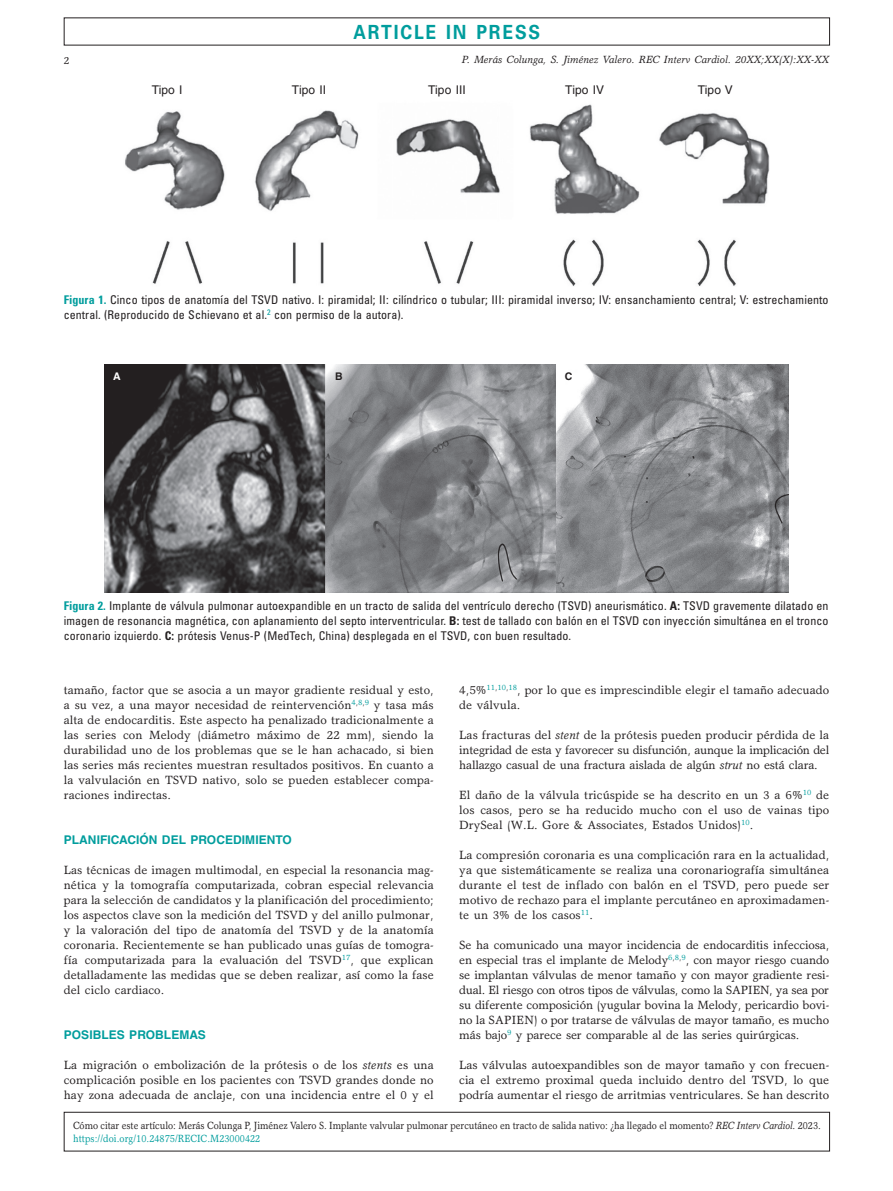
<style>
.page{position:relative;width:893px;height:1191px;background:#fff}
.page>*{position:absolute;margin:0;border:0;box-sizing:border-box;transform-origin:0 0}
.t1{font:700 19.5px "Univers LT Std";letter-spacing:.105em;color:#009d9d;scale:.9 1}
.t2{font:12px/15px "Garth Graphic Std";letter-spacing:.005em;color:#231f20;text-align:justify}
.t3{font:condensed 12px/15px "Univers LT Std";letter-spacing:.005em;color:#231f20}
.t4{font:700 12px "Helvetica LT Std";letter-spacing:.005em;color:#009d9d}
.t5{font:12px "Helvetica LT Std";letter-spacing:.005em;color:#231f20}
.t6{font:10.5px/13.5px "Garth Graphic Std";letter-spacing:-.005em;color:#231f20;scale:.9 1}
.t7{font:italic 10.5px "Garth Graphic Std";letter-spacing:.005em;color:#231f20}
.t8{font:700 10.5px "Helvetica LT Std";color:#231f20}
.t9{font:10.5px "Garth Graphic Std";letter-spacing:-.005em;color:#231f20}
.t10{font:700 10.5px "Helvetica LT Std";color:#fff}
.s1{font-weight:700;color:#009d9d}
.s2{font-weight:700}
.s3{font-style:italic}
.s4{color:#009d9d}
</style>
<div class="page">
<img style="left:125px;top:104px;width:645px;height:182px">
<img style="left:105px;top:364px;width:683px;height:228px">
<div style="left:64px;top:1111px;width:766px;height:40px;border:1px solid #231f20"></div>
<h1 class="t1" style="left:353px;top:20px;width:209px">ARTICLE IN PRESS</h1>
<p class="t9" style="left:64px;top:54px;width:7px">2</p>
<p class="t7" style="left:462px;top:53px;width:369px">P. Merás Colunga, S. Jiménez Valero. REC Interv Cardiol. 20XX;XX(X):XX-XX</p>
<p class="t5" style="left:152px;top:82px;width:32px">Tipo I</p>
<p class="t5" style="left:292px;top:82px;width:36px">Tipo II</p>
<p class="t5" style="left:428px;top:82px;width:39px">Tipo III</p>
<p class="t5" style="left:565px;top:82px;width:41px">Tipo IV</p>
<p class="t5" style="left:698px;top:82px;width:37px">Tipo V</p>
<p class="t3" style="left:64px;top:292px;width:766px"><span class="s1">Figura 1.</span> Cinco tipos de anatomía del TSVD nativo. I: piramidal; II: cilíndrico o tubular; III: piramidal inverso; IV: ensanchamiento central; V: estrechamiento central. (Reproducido de Schievano et al.<sup>2</sup> con permiso de la autora).</p>
<p class="t10" style="left:113px;top:370px;width:9px">A</p>
<p class="t8" style="left:335px;top:370px;width:9px">B</p>
<p class="t8" style="left:565px;top:370px;width:9px">C</p>
<p class="t3" style="left:64px;top:598px;width:766px;text-align:justify"><span class="s1">Figura 2.</span> Implante de válvula pulmonar autoexpandible en un tracto de salida del ventrículo derecho (TSVD) aneurismático. <span class="s2">A:</span> TSVD gravemente dilatado en imagen de resonancia magnética, con aplanamiento del septo interventricular. <span class="s2">B:</span> test de tallado con balón en el TSVD con inyección simultánea en el tronco coronario izquierdo. <span class="s2">C:</span> prótesis Venus-P (MedTech, China) desplegada en el TSVD, con buen resultado.</p>
<p class="t2" style="left:64px;top:682px;width:372px">tamaño, factor que se asocia a un mayor gradiente residual y esto, a su vez, a una mayor necesidad de reintervención<sup>4</sup><sup>,</sup><sup>8</sup><sup>,</sup><sup>9</sup> y tasa más alta de endocarditis. Este aspecto ha penalizado tradicionalmente a las series con Melody (diámetro máximo de 22 mm), siendo la durabilidad uno de los problemas que se le han achacado, si bien las series más recientes muestran resultados positivos. En cuanto a la valvulación en TSVD nativo, solo se pueden establecer compa&shy;raciones indirectas.</p>
<p class="t4" style="left:64px;top:832px;width:230px">PLANIFICACIÓN DEL PROCEDIMIENTO</p>
<p class="t2" style="left:64px;top:862px;width:372px">Las técnicas de imagen multimodal, en especial la resonancia mag&shy;nética y la tomografía computarizada, cobran especial relevancia para la selección de candidatos y la planificación del procedimiento; los aspectos clave son la medición del TSVD y del anillo pulmonar, y la valoración del tipo de anatomía del TSVD y de la anatomía coronaria. Recientemente se han publicado unas guías de tomogra&shy;fía computarizada para la evaluación del TSVD<sup>17</sup>, que explican detalladamente las medidas que se deben realizar, así como la fase del ciclo cardiaco.</p>
<p class="t4" style="left:64px;top:1027px;width:144px">POSIBLES PROBLEMAS</p>
<p class="t2" style="left:64px;top:1057px;width:371px">La migración o embolización de la prótesis o de los <span class="s3">stents</span> es una complicación posible en los pacientes con TSVD grandes donde no hay zona adecuada de anclaje, con una incidencia entre el 0 y el</p>
<p class="t2" style="left:459px;top:682px;width:371px">4,5%<sup>11</sup><sup>,</sup><sup>10</sup><sup>,</sup><sup>18</sup>, por lo que es imprescindible elegir el tamaño adecuado de válvula.</p>
<p class="t2" style="left:459px;top:727px;width:372px">Las fracturas del <span class="s3">stent</span> de la prótesis pueden producir pérdida de la integridad de esta y favorecer su disfunción, aunque la implicación del hallazgo casual de una fractura aislada de algún <span class="s3">strut</span> no está clara.</p>
<p class="t2" style="left:459px;top:787px;width:371px">El daño de la válvula tricúspide se ha descrito en un 3 a 6%<sup>10</sup> de los casos, pero se ha reducido mucho con el uso de vainas tipo DrySeal (W.L. Gore &amp; Associates, Estados Unidos)<sup>10</sup>.</p>
<p class="t2" style="left:459px;top:847px;width:372px">La compresión coronaria es una complicación rara en la actualidad, ya que sistemáticamente se realiza una coronariografía simultánea durante el test de inflado con balón en el TSVD, pero puede ser motivo de rechazo para el implante percutáneo en aproximadamen&shy;te un 3% de los casos<sup>11</sup>.</p>
<p class="t2" style="left:459px;top:937px;width:372px">Se ha comunicado una mayor incidencia de endocarditis infecciosa, en especial tras el implante de Melody<sup>6</sup><sup>,</sup><sup>8</sup><sup>,</sup><sup>9</sup>, con mayor riesgo cuando se implantan válvulas de menor tamaño y con mayor gradiente resi&shy;dual. El riesgo con otros tipos de válvulas, como la SAPIEN, ya sea por su diferente composición (yugular bovina la Melody, pericardio bovi&shy;no la SAPIEN) o por tratarse de válvulas de mayor tamaño, es mucho más bajo<sup>9</sup> y parece ser comparable al de las series quirúrgicas.</p>
<p class="t2" style="left:459px;top:1057px;width:372px">Las válvulas autoexpandibles son de mayor tamaño y con frecuen&shy;cia el extremo proximal queda incluido dentro del TSVD, lo que podría aumentar el riesgo de arritmias ventriculares. Se han descrito</p>
<p class="t6" style="left:73px;top:1118px;width:832px">Cómo citar este artículo: Merás Colunga P, Jiménez Valero S. Implante valvular pulmonar percutáneo en tracto de salida nativo: ¿ha llegado el momento? <span class="s3">REC Interv Cardiol</span>. 2023. <span class="s4">https://doi.org/10.24875/RECIC.M23000422</span></p>
</div>
